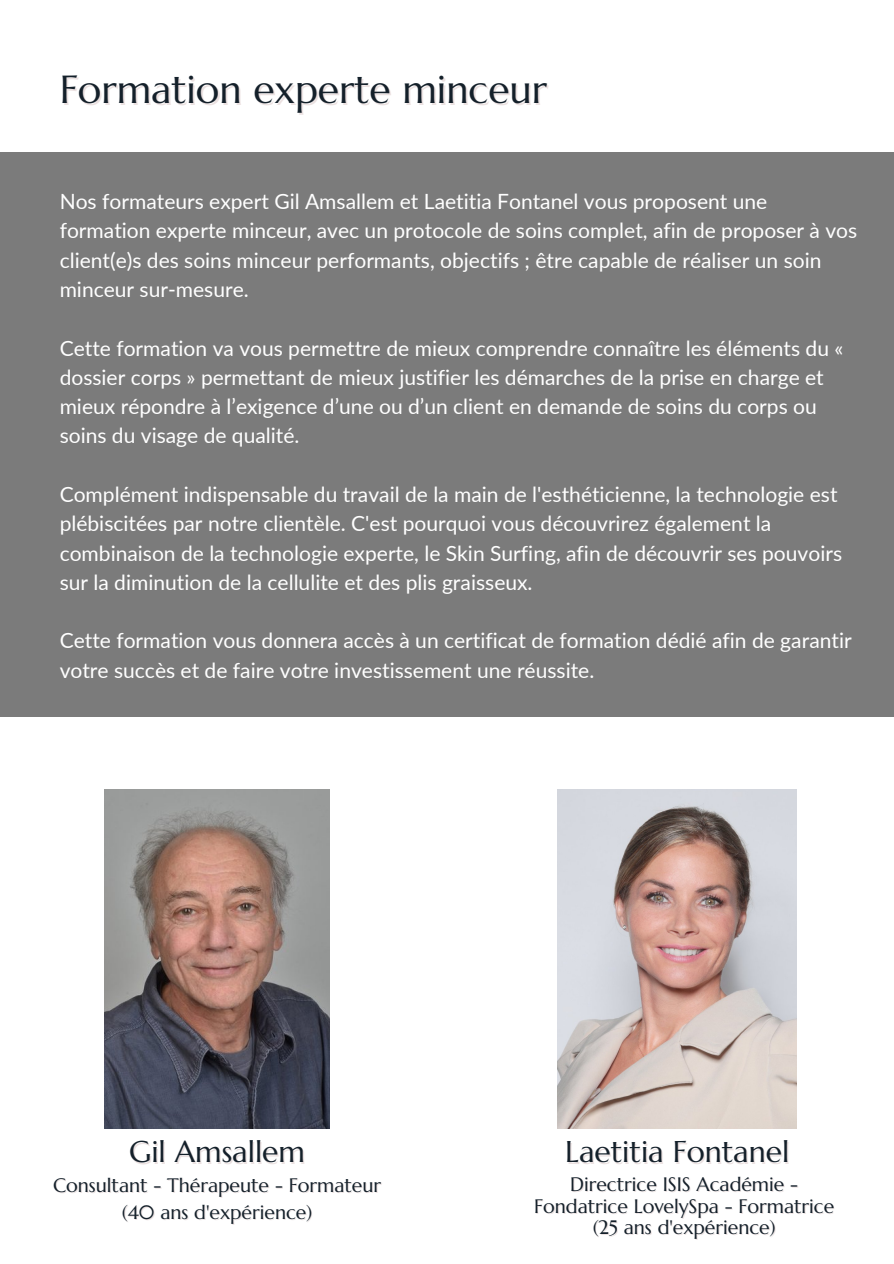
<style>
.page{position:relative;width:894px;height:1264px;background:#fff}
.page>*{position:absolute;margin:0;border:0;box-sizing:border-box;transform-origin:0 0}
.t1{font:39.15px "Marcellus";color:#14202a}
.t2{font:30px "Marcellus";color:#14202a}
.t3{font:21px/29.2px "Lato";color:#fff}
.t4{font:19.5px/21.5px "Marcellus";color:#14202a;text-align:center}
</style>
<div class="page">
<div style="left:0;top:152px;width:893px;height:564px;background:#7b7b7b"></div>
<img style="left:104px;top:789px;width:225px;height:339px">
<img style="left:557px;top:789px;width:239px;height:339px">
<p class="t1" style="left:60px;top:65px;width:489px">Formation experte minceur</p>
<p class="t3" style="left:60px;top:186px;width:798px">Nos formateurs expert Gil Amsallem et Laetitia Fontanel vous proposent une formation experte minceur, avec un protocole de soins complet, afin de proposer à vos client(e)s des soins minceur performants, objectifs ; être capable de réaliser un soin minceur sur-mesure.</p>
<p class="t3" style="left:60px;top:333px;width:785px">Cette formation va vous permettre de mieux comprendre connaître les éléments du « dossier corps » permettant de mieux justifier les démarches de la prise en charge et mieux répondre à l’exigence d’une ou d’un client en demande de soins du corps ou soins du visage de qualité.</p>
<p class="t3" style="left:60px;top:479px;width:783px">Complément indispensable du travail de la main de l'esthéticienne, la technologie est plébiscitées par notre clientèle. C'est pourquoi vous découvrirez également la combinaison de la technologie experte, le Skin Surfing, afin de découvrir ses pouvoirs sur la diminution de la cellulite et des plis graisseux.</p>
<p class="t3" style="left:60px;top:625px;width:793px">Cette formation vous donnera accès à un certificat de formation dédié afin de garantir votre succès et de faire votre investissement une réussite.</p>
<p class="t2" style="left:129px;top:1132px;width:177px">Gil Amsallem</p>
<p class="t4" style="left:53px;top:1171px;width:329px;line-height:27px">Consultant - Thérapeute - Formateur (40 ans d'expérience)</p>
<p class="t2" style="left:565px;top:1132px;width:225px">Laetitia Fontanel</p>
<p class="t4" style="left:534px;top:1173px;width:301px">Directrice ISIS Académie -<br>Fondatrice LovelySpa - Formatrice (25 ans d'expérience)</p>
</div>
